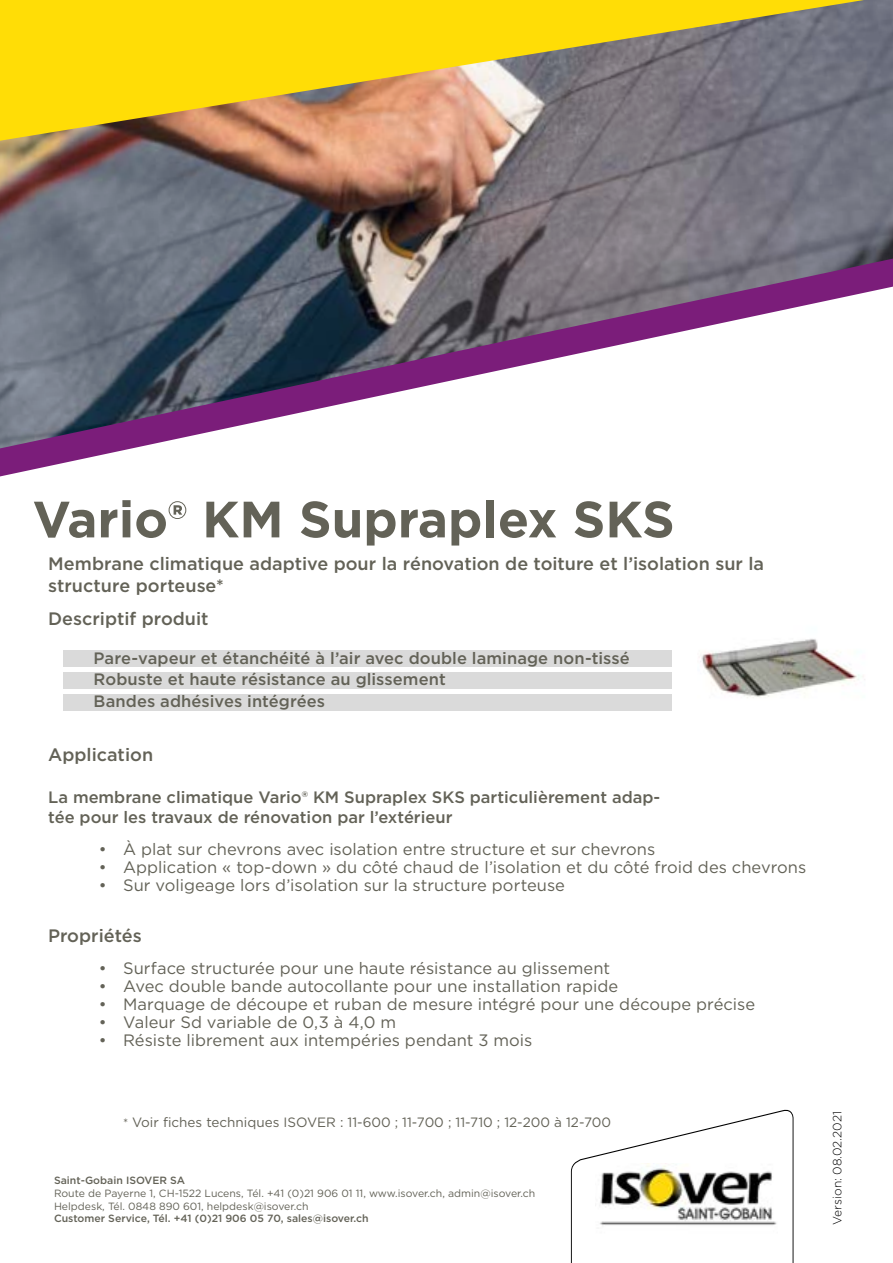
<style>
.page{position:relative;width:893px;height:1263px;background:#fff}
.page>*{position:absolute;margin:0;border:0;box-sizing:border-box;transform-origin:0 0}
.t1{font:700 51px "Gotham";color:#636257}
.t2{font:500 18px/21.6px "Gotham";color:#636257}
.t3{font:16.5px "Gotham";color:#636257}
.t4{font:500 16.5px/21.6px "Gotham";color:#636257}
.t5{font:13.5px "Gotham";color:#636257}
.t6{font:300 12px "Gotham";color:#000}
.t7{font:10.5px/12.6px "Gotham";color:#636257}
.t8{font:500 10.5px "Gotham";color:#636257}
.s1{font-size:12px}
</style>
<div class="page">
<img style="left:0;top:0;width:893px;height:259px">
<img style="left:700px;top:638px;width:165px;height:60px">
<svg style="left:0;top:259px;width:893px;height:217px"></svg>
<svg style="left:0;top:0;width:864px;height:141px;background:#caaf41"></svg>
<svg style="left:571px;top:1109px;width:223px;height:154px"></svg>
<img style="left:595px;top:1163px;width:182px;height:98px">
<div style="left:64px;top:651px;width:608px;height:16px;background:#dadada"></div>
<div style="left:64px;top:672px;width:608px;height:17px;background:#dadada"></div>
<div style="left:64px;top:694px;width:608px;height:16px;background:#dadada"></div>
<h1 class="t1" style="left:33px;top:485px;width:644px">Vario® KM Supraplex SKS</h1>
<p class="t2" style="left:48px;top:553px;width:717px">Membrane climatique adaptive pour la rénovation de toiture et l’isolation sur la structure porteuse*</p>
<p class="t2" style="left:48px;top:608px;width:162px">Descriptif produit</p>
<p class="t4" style="left:94px;top:647px;width:538px">Pare-vapeur et étanchéité à l’air avec double laminage non-tissé<br>Robuste et haute résistance au glissement<br>Bandes adhésives intégrées</p>
<p class="t2" style="left:48px;top:744px;width:106px">Application</p>
<p class="t4" style="left:48px;top:787px;width:614px;line-height:19.8px">La membrane climatique Vario® KM Supraplex SKS particulièrement adap&shy;tée pour les travaux de rénovation par l’extérieur</p>
<p class="t3" style="left:99px;top:839px;width:558px">• À plat sur chevrons avec isolation entre structure et sur chevrons</p>
<p class="t3" style="left:99px;top:857px;width:709px">• Application « top-down » du côté chaud de l’isolation et du côté froid des chevrons</p>
<p class="t3" style="left:99px;top:875px;width:468px">• Sur voligeage lors d’isolation sur la structure porteuse</p>
<p class="t2" style="left:48px;top:925px;width:95px">Propriétés</p>
<p class="t3" style="left:99px;top:957px;width:513px">• Surface structurée pour une haute résistance au glissement</p>
<p class="t3" style="left:99px;top:975px;width:521px">• Avec double bande autocollante pour une installation rapide</p>
<p class="t3" style="left:99px;top:993px;width:658px">• Marquage de découpe et ruban de mesure intégré pour une découpe précise</p>
<p class="t3" style="left:99px;top:1011px;width:299px">• Valeur Sd variable de 0,3 à 4,0 m</p>
<p class="t3" style="left:99px;top:1029px;width:435px">• Résiste librement aux intempéries pendant 3 mois</p>
<p class="t5" style="left:123px;top:1113px;width:489px"><span class="s1">*</span> Voir fiches techniques ISOVER : 11-600 ; 11-700 ; 11-710 ; 12-200 à 12-700</p>
<p class="t8" style="left:54px;top:1174px;width:133px">Saint-Gobain ISOVER SA</p>
<p class="t7" style="left:54px;top:1187px;width:483px">Route de Payerne 1, CH-1522 Lucens, Tél. +41 (0)21 906 01 11, www.isover.ch, admin@isover.ch<br>Helpdesk, Tél. 0848 890 601, helpdesk@isover.ch</p>
<p class="t8" style="left:54px;top:1212px;width:316px">Customer Service, Tél. +41 (0)21 906 05 70, sales@isover.ch</p>
<p class="t6" style="left:830px;top:1225px;width:115px;rotate:-90deg">Version: 08.02.2021</p>
</div>
